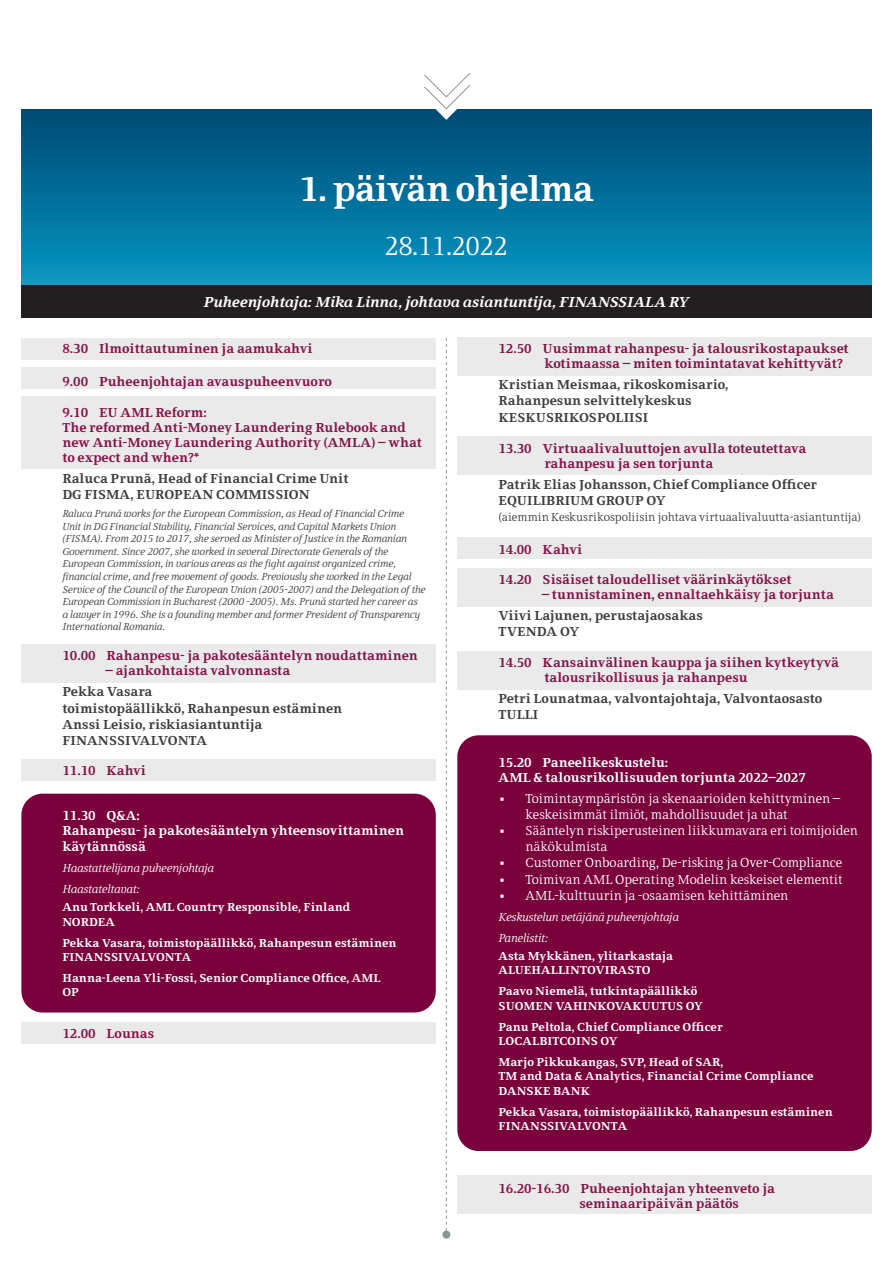
<style>
.page{position:relative;width:893px;height:1263px;background:#fff}
.page>*{position:absolute;margin:0;border:0;box-sizing:border-box;transform-origin:0 0}
.t1{font:700 36px "Fiona Serif";letter-spacing:-.025em;color:#fff}
.t2{font:27px "Fiona Serif";letter-spacing:-.025em;color:#fff}
.t3{font:italic 700 15px "Fiona Serif";color:#fff}
.t4{font:700 13.5px/15px "Fiona Serif";color:#851348}
.t5{font:700 13.5px/16.2px "Fiona Serif";color:#3e3e3f}
.t6{font:13.5px/16.2px "Fiona Serif";color:#fff}
.t7{font:700 13.5px/15.6px "Fiona Serif";color:#fff}
.t8{font:700 12px/14.4px "Fiona Serif";color:#fff}
.t9{font:italic 12px/21px "Fiona Serif";color:#fff}
.t10{font:12px "Fiona Serif";color:#3e3e3f}
.t11{font:italic 10.5px/12.6px "Fiona Serif";color:#3e3e3f}
</style>
<div class="page">
<div style="left:457px;top:735px;width:415px;height:416px;background:#7a003b;border-radius:21px"></div>
<div style="left:457px;top:651px;width:415px;height:38px;background:#eaeaea"></div>
<div style="left:457px;top:337px;width:415px;height:39px;background:#eaeaea"></div>
<div style="left:457px;top:436px;width:415px;height:39px;background:#eaeaea"></div>
<div style="left:21px;top:1022px;width:415px;height:22px;background:#eaeaea"></div>
<div style="left:457px;top:1176px;width:415px;height:38px;background:#eaeaea"></div>
<div style="left:21px;top:794px;width:415px;height:218px;background:#7a003b;border-radius:21px"></div>
<div style="left:457px;top:537px;width:414px;height:22px;background:#eaeaea"></div>
<div style="left:21px;top:644px;width:415px;height:38px;background:#eaeaea"></div>
<div style="left:21px;top:396px;width:415px;height:73px;background:#eaeaea"></div>
<div style="left:457px;top:568px;width:415px;height:39px;background:#eaeaea"></div>
<div style="left:21px;top:759px;width:415px;height:22px;background:#eaeaea"></div>
<div style="left:21px;top:367px;width:415px;height:22px;background:#eaeaea"></div>
<div style="left:21px;top:338px;width:415px;height:22px;background:#eaeaea"></div>
<svg style="left:446px;top:338px;width:1px;height:892px"></svg>
<div style="left:442px;top:1230px;width:8px;height:8px;background:#8a9694;border-radius:50%"></div>
<svg style="left:21px;top:109px;width:851px;height:177px;background:#026f99"></svg>
<svg style="left:423px;top:73px;width:48px;height:47px"></svg>
<div style="left:21px;top:286px;width:851px;height:32px;background:#231f20"></div>
<h1 class="t1" style="left:299px;top:167px;width:296px">1. päivän ohjelma</h1>
<h2 class="t2" style="left:384px;top:230px;width:125px">28.11.2022</h2>
<p class="t3" style="left:204px;top:293px;width:487px">Puheenjohtaja: Mika Linna, johtava asiantuntija, FINANSSIALA RY</p>
<p class="t4" style="left:62px;top:342px;width:252px">8.30 Ilmoittautuminen ja aamukahvi</p>
<p class="t4" style="left:62px;top:374px;width:271px">9.00 Puheenjohtajan avauspuheenvuoro</p>
<p class="t4" style="left:62px;top:405px;width:361px">9.10 EU AML Reform:<br>The reformed Anti-Money Laundering Rulebook and new Anti-Money Laundering Authority (AMLA) – what to expect and when?*</p>
<p class="t5" style="left:62px;top:471px;width:288px">Raluca Prunã, Head of Financial Crime Unit<br>DG FISMA, EUROPEAN COMMISSION</p>
<p class="t11" style="left:62px;top:508px;width:365px">Raluca Prună works for the European Commission, as Head of Financial Crime<br>Unit in DG Financial Stability, Financial Services, and Capital Markets Union (FISMA). From 2015 to 2017, she served as Minister of Justice in the Romanian Government. Since 2007, she worked in several Directorate Generals of the European Commission, in various areas as the fight against organized crime, financial crime, and free movement of goods. Previously she worked in the Legal Service of the Council of the European Union (2005-2007) and the Delegation of the European Commission in Bucharest (2000 -2005). Ms. Prună started her career as a lawyer in 1996. She is a founding member and former President of Transparency International Romania.</p>
<p class="t4" style="left:62px;top:649px;width:357px">10.00 Rahanpesu- ja pakotesääntelyn noudattaminen</p>
<p class="t4" style="left:106px;top:664px;width:186px">– ajankohtaista valvonnasta</p>
<p class="t5" style="left:62px;top:684px;width:281px">Pekka Vasara<br>toimistopäällikkö, Rahanpesun estäminen<br>Anssi Leisio, riskiasiantuntija<br>FINANSSIVALVONTA</p>
<p class="t4" style="left:62px;top:764px;width:85px">11.10 Kahvi</p>
<p class="t7" style="left:62px;top:808px;width:343px">11.30 Q&amp;A:<br>Rahanpesu- ja pakotesääntelyn yhteensovittaminen käytännössä</p>
<p class="t9" style="left:62px;top:858px;width:153px">Haastattelijana puheenjohtaja<br>Haastateltavat:</p>
<p class="t8" style="left:62px;top:900px;width:289px">Anu Torkkeli, AML Country Responsible, Finland<br>NORDEA</p>
<p class="t8" style="left:62px;top:936px;width:336px">Pekka Vasara, toimistopäällikkö, Rahanpesun estäminen<br>FINANSSIVALVONTA</p>
<p class="t8" style="left:62px;top:971px;width:320px">Hanna-Leena Yli-Fossi, Senior Compliance Office, AML<br>OP</p>
<p class="t4" style="left:62px;top:1027px;width:93px">12.00 Lounas</p>
<p class="t4" style="left:544px;top:342px;width:306px;text-indent:-46px">12.50 Uusimmat rahanpesu- ja talousrikostapaukset kotimaassa – miten toimintatavat kehittyvät?</p>
<p class="t5" style="left:498px;top:377px;width:232px">Kristian Meismaa, rikoskomisario,<br>Rahanpesun selvittelykeskus<br>KESKUSRIKOSPOLIISI</p>
<p class="t4" style="left:544px;top:441px;width:263px;text-indent:-46px">13.30 Virtuaalivaluuttojen avulla toteutettava rahanpesu ja sen torjunta</p>
<p class="t5" style="left:498px;top:477px;width:320px">Patrik Elias Johansson, Chief Compliance Officer<br>EQUILIBRIUM GROUP OY</p>
<p class="t10" style="left:498px;top:510px;width:364px">(aiemmin Keskusrikospoliisin johtava virtuaalivaluutta-asiantuntija)</p>
<p class="t4" style="left:498px;top:542px;width:85px">14.00 Kahvi</p>
<p class="t4" style="left:498px;top:572px;width:295px">14.20 Sisäiset taloudelliset väärinkäytökset</p>
<p class="t4" style="left:542px;top:587px;width:294px">– tunnistaminen, ennaltaehkäisy ja torjunta</p>
<p class="t5" style="left:498px;top:608px;width:206px">Viivi Lajunen, perustajaosakas<br>TVENDA OY</p>
<p class="t4" style="left:544px;top:656px;width:296px;text-indent:-46px">14.50 Kansainvälinen kauppa ja siihen kytkeytyvä talousrikollisuus ja rahanpesu</p>
<p class="t5" style="left:498px;top:691px;width:325px">Petri Lounatmaa, valvontajohtaja, Valvontaosasto<br>TULLI</p>
<p class="t7" style="left:498px;top:755px;width:309px;line-height:15px">15.20 Paneelikeskustelu:<br>AML &amp; talousrikollisuuden torjunta 2022–2027</p>
<p class="t6" style="left:525px;top:790px;width:316px;text-indent:-27px">• Toimintaympäristön ja skenaarioiden kehittyminen – keskeisimmät ilmiöt, mahdollisuudet ja uhat</p>
<p class="t6" style="left:525px;top:823px;width:334px;text-indent:-27px">• Sääntelyn riskiperusteinen liikkumavara eri toimijoiden näkökulmista</p>
<p class="t6" style="left:498px;top:855px;width:345px">• Customer Onboarding, De-risking ja Over-Compliance</p>
<p class="t6" style="left:498px;top:871px;width:346px">• Toimivan AML Operating Modelin keskeiset elementit</p>
<p class="t6" style="left:498px;top:888px;width:291px">• AML-kulttuurin ja -osaamisen kehittäminen</p>
<p class="t9" style="left:498px;top:907px;width:182px">Keskustelun vetäjänä puheenjohtaja<br>Panelistit:</p>
<p class="t8" style="left:498px;top:949px;width:176px">Asta Mykkänen, ylitarkastaja<br>ALUEHALLINTOVIRASTO</p>
<p class="t8" style="left:498px;top:984px;width:206px">Paavo Niemelä, tutkintapäällikkö<br>SUOMEN VAHINKOVAKUUTUS OY</p>
<p class="t8" style="left:498px;top:1020px;width:226px">Panu Peltola, Chief Compliance Officer<br>LOCALBITCOINS OY</p>
<p class="t8" style="left:498px;top:1055px;width:317px">Marjo Pikkukangas, SVP, Head of SAR,<br>TM and Data &amp; Analytics, Financial Crime Compliance<br>DANSKE BANK</p>
<p class="t8" style="left:498px;top:1105px;width:336px">Pekka Vasara, toimistopäällikkö, Rahanpesun estäminen<br>FINANSSIVALVONTA</p>
<p class="t4" style="left:579px;top:1181px;width:197px;text-indent:-81px">16.20-16.30 Puheenjohtajan yhteenveto ja seminaaripäivän päätös</p>
</div>
